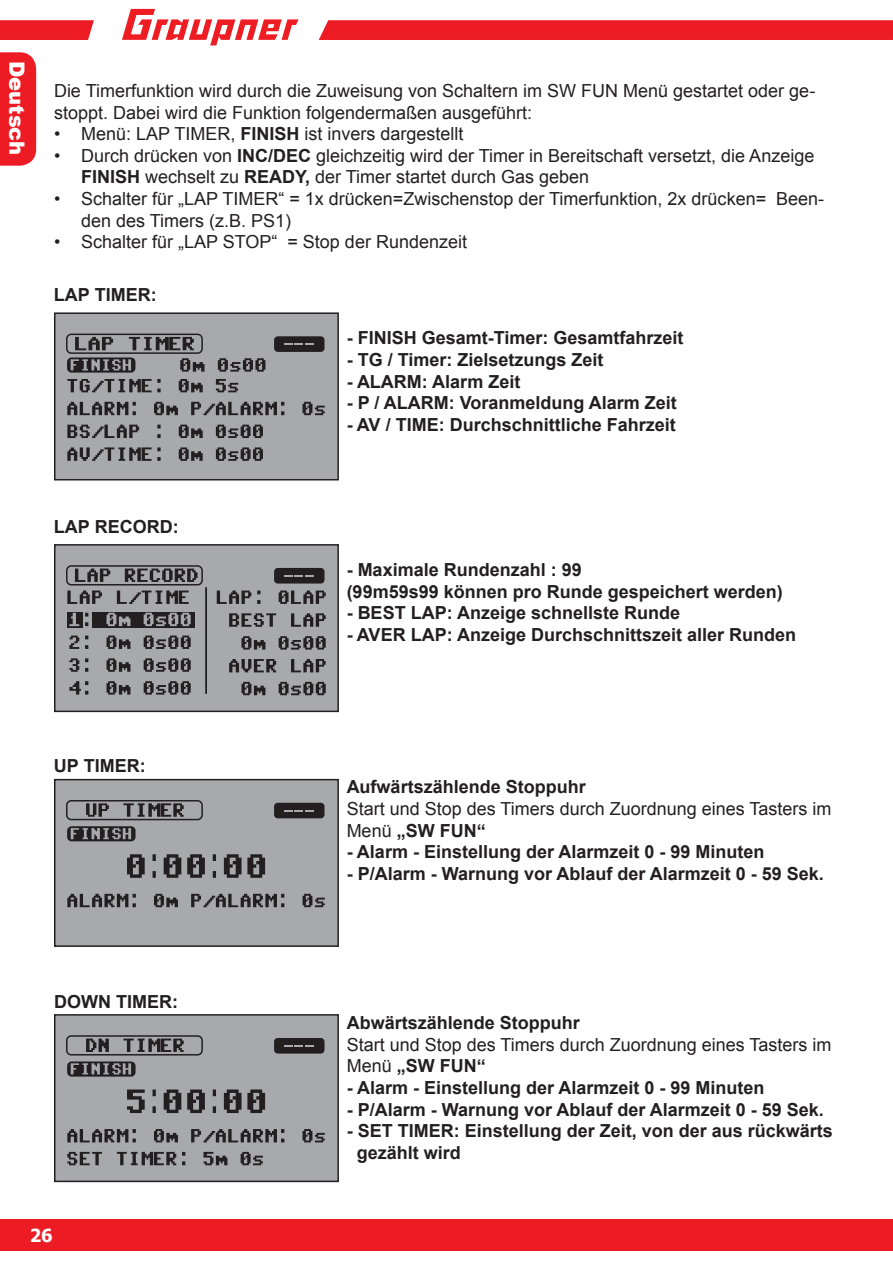
<style>
.page{position:relative;width:893px;height:1263px;background:#fff}
.page>*{position:absolute;margin:0;border:0;box-sizing:border-box;transform-origin:0 0}
.t1{font:900 21px "Arial";color:#fff}
.t2{font:700 18px/21.6px "Arial";color:#231f20}
.t3{font:18px/21.6px "Arial";color:#231f20}
.t4{font:700 18px "Tahoma";color:#fff}
.s1{font-weight:700}
</style>
<div class="page">
<div style="left:0;top:52px;width:36px;height:114px;background:#ed1c24"></div>
<svg style="left:122px;top:9px;width:177px;height:36px"></svg>
<svg style="left:0;top:20px;width:94px;height:20px;background:#ed262d"></svg>
<div style="left:319px;top:20px;width:574px;height:20px;background:#ed1c24"></div>
<div style="left:0;top:1219px;width:893px;height:31px;background:#ed1c24"></div>
<div style="left:55px;top:313px;width:283px;height:167px;background:#a8a9ad"></div>
<div style="left:54px;top:312px;width:285px;height:168px;border:2px solid #231f20"></div>
<svg style="left:67px;top:379px;width:94px;height:13px"></svg>
<svg style="left:179px;top:379px;width:24px;height:13px"></svg>
<svg style="left:216px;top:379px;width:22px;height:13px"></svg>
<svg style="left:67px;top:402px;width:69px;height:13px"></svg>
<svg style="left:154px;top:402px;width:24px;height:13px"></svg>
<svg style="left:191px;top:402px;width:93px;height:13px"></svg>
<svg style="left:303px;top:402px;width:22px;height:13px"></svg>
<svg style="left:67px;top:425px;width:72px;height:13px"></svg>
<svg style="left:157px;top:425px;width:4px;height:3px"></svg>
<svg style="left:157px;top:434px;width:4px;height:4px"></svg>
<svg style="left:179px;top:425px;width:24px;height:13px"></svg>
<svg style="left:216px;top:425px;width:47px;height:13px"></svg>
<svg style="left:67px;top:447px;width:94px;height:14px"></svg>
<svg style="left:179px;top:447px;width:24px;height:14px"></svg>
<svg style="left:216px;top:447px;width:47px;height:14px"></svg>
<svg style="left:75px;top:337px;width:38px;height:13px"></svg>
<svg style="left:129px;top:337px;width:65px;height:13px"></svg>
<div style="left:66px;top:334px;width:137px;height:20px;border:2px solid #231f20;border-radius:5px"></div>
<div style="left:67px;top:357px;width:68px;height:16px;background:linear-gradient(to right,#231f20,#242021);border-radius:4px"></div>
<svg style="left:71px;top:359px;width:60px;height:11px"></svg>
<svg style="left:180px;top:358px;width:24px;height:14px"></svg>
<svg style="left:218px;top:358px;width:47px;height:14px"></svg>
<div style="left:274px;top:336px;width:50px;height:16px;background:#231f20;border-radius:4px"></div>
<svg style="left:284px;top:343px;width:29px;height:2px"></svg>
<div style="left:55px;top:545px;width:283px;height:166px;background:#a8a9ad"></div>
<div style="left:54px;top:544px;width:285px;height:168px;border:2px solid #231f20"></div>
<svg style="left:67px;top:590px;width:35px;height:14px"></svg>
<svg style="left:117px;top:590px;width:72px;height:14px"></svg>
<svg style="left:217px;top:590px;width:34px;height:14px"></svg>
<svg style="left:257px;top:590px;width:3px;height:4px"></svg>
<svg style="left:257px;top:600px;width:3px;height:4px"></svg>
<svg style="left:279px;top:590px;width:47px;height:14px"></svg>
<svg style="left:229px;top:613px;width:47px;height:14px"></svg>
<svg style="left:291px;top:613px;width:35px;height:14px"></svg>
<svg style="left:241px;top:636px;width:24px;height:13px"></svg>
<svg style="left:279px;top:636px;width:47px;height:13px"></svg>
<svg style="left:229px;top:659px;width:47px;height:13px"></svg>
<svg style="left:291px;top:659px;width:35px;height:13px"></svg>
<svg style="left:241px;top:682px;width:24px;height:13px"></svg>
<svg style="left:279px;top:682px;width:47px;height:13px"></svg>
<svg style="left:75px;top:568px;width:35px;height:14px"></svg>
<svg style="left:125px;top:568px;width:73px;height:14px"></svg>
<div style="left:66px;top:565px;width:137px;height:20px;border:2px solid #231f20;border-radius:5px"></div>
<div style="left:274px;top:568px;width:50px;height:15px;background:#231f20;border-radius:4px"></div>
<svg style="left:284px;top:575px;width:29px;height:2px"></svg>
<hr style="left:205px;top:587px;width:2px;height:107px;background:#040503">
<div style="left:67px;top:612px;width:16px;height:15px;background:#231f20"></div>
<div style="left:93px;top:612px;width:102px;height:15px;background:#231f20"></div>
<svg style="left:69px;top:613px;width:10px;height:13px"></svg>
<svg style="left:85px;top:622px;width:3px;height:4px"></svg>
<svg style="left:107px;top:613px;width:23px;height:13px"></svg>
<svg style="left:144px;top:613px;width:47px;height:13px"></svg>
<svg style="left:69px;top:635px;width:10px;height:14px"></svg>
<svg style="left:85px;top:635px;width:3px;height:4px"></svg>
<svg style="left:85px;top:645px;width:3px;height:4px"></svg>
<svg style="left:107px;top:635px;width:23px;height:14px"></svg>
<svg style="left:144px;top:635px;width:47px;height:14px"></svg>
<svg style="left:69px;top:658px;width:10px;height:14px"></svg>
<svg style="left:85px;top:658px;width:3px;height:4px"></svg>
<svg style="left:85px;top:668px;width:3px;height:4px"></svg>
<svg style="left:107px;top:658px;width:23px;height:14px"></svg>
<svg style="left:144px;top:658px;width:47px;height:14px"></svg>
<svg style="left:69px;top:681px;width:19px;height:14px"></svg>
<svg style="left:107px;top:681px;width:23px;height:14px"></svg>
<svg style="left:144px;top:681px;width:47px;height:14px"></svg>
<div style="left:55px;top:780px;width:283px;height:166px;background:#a8a9ad"></div>
<div style="left:54px;top:779px;width:285px;height:168px;border:2px solid #231f20"></div>
<svg style="left:127px;top:854px;width:18px;height:24px"></svg>
<svg style="left:153px;top:854px;width:3px;height:7px"></svg>
<svg style="left:153px;top:871px;width:3px;height:7px"></svg>
<svg style="left:164px;top:854px;width:17px;height:24px"></svg>
<svg style="left:187px;top:854px;width:18px;height:24px"></svg>
<svg style="left:213px;top:854px;width:3px;height:7px"></svg>
<svg style="left:213px;top:871px;width:3px;height:7px"></svg>
<svg style="left:224px;top:854px;width:41px;height:24px"></svg>
<svg style="left:67px;top:826px;width:69px;height:15px"></svg>
<svg style="left:71px;top:828px;width:60px;height:11px"></svg>
<svg style="left:67px;top:894px;width:69px;height:13px"></svg>
<svg style="left:154px;top:894px;width:24px;height:13px"></svg>
<svg style="left:191px;top:894px;width:93px;height:13px"></svg>
<svg style="left:303px;top:894px;width:22px;height:13px"></svg>
<svg style="left:86px;top:803px;width:23px;height:14px"></svg>
<svg style="left:123px;top:803px;width:61px;height:14px"></svg>
<div style="left:66px;top:800px;width:137px;height:20px;border:2px solid #231f20;border-radius:5px"></div>
<div style="left:274px;top:803px;width:50px;height:15px;background:#231f20;border-radius:4px"></div>
<svg style="left:284px;top:810px;width:29px;height:1px"></svg>
<div style="left:55px;top:1015px;width:283px;height:166px;background:#a8a9ad"></div>
<div style="left:54px;top:1014px;width:285px;height:168px;border:2px solid #231f20"></div>
<svg style="left:127px;top:1089px;width:18px;height:24px"></svg>
<svg style="left:153px;top:1089px;width:3px;height:7px"></svg>
<svg style="left:153px;top:1106px;width:3px;height:7px"></svg>
<svg style="left:164px;top:1089px;width:17px;height:24px"></svg>
<svg style="left:187px;top:1089px;width:18px;height:24px"></svg>
<svg style="left:213px;top:1089px;width:3px;height:7px"></svg>
<svg style="left:213px;top:1106px;width:3px;height:7px"></svg>
<svg style="left:224px;top:1089px;width:41px;height:24px"></svg>
<svg style="left:67px;top:1061px;width:69px;height:15px"></svg>
<svg style="left:71px;top:1063px;width:60px;height:11px"></svg>
<svg style="left:67px;top:1129px;width:69px;height:13px"></svg>
<svg style="left:154px;top:1129px;width:24px;height:13px"></svg>
<svg style="left:191px;top:1129px;width:93px;height:13px"></svg>
<svg style="left:303px;top:1129px;width:22px;height:13px"></svg>
<svg style="left:67px;top:1152px;width:35px;height:13px"></svg>
<svg style="left:117px;top:1152px;width:59px;height:13px"></svg>
<svg style="left:182px;top:1152px;width:3px;height:13px"></svg>
<svg style="left:203px;top:1152px;width:24px;height:13px"></svg>
<svg style="left:241px;top:1152px;width:22px;height:13px"></svg>
<svg style="left:86px;top:1038px;width:23px;height:14px"></svg>
<svg style="left:123px;top:1038px;width:61px;height:14px"></svg>
<div style="left:66px;top:1035px;width:137px;height:20px;border:2px solid #231f20;border-radius:5px"></div>
<div style="left:274px;top:1038px;width:50px;height:15px;background:#231f20;border-radius:4px"></div>
<svg style="left:284px;top:1045px;width:29px;height:2px"></svg>
<p class="t1" style="left:32px;top:61px;width:96px;rotate:90deg">Deutsch</p>
<p class="t3" style="left:54px;top:80px;width:763px">Die Timerfunktion wird durch die Zuweisung von Schaltern im SW FUN Menü gestartet oder ge&shy;stoppt. Dabei wird die Funktion folgendermaßen ausgeführt:</p>
<p class="t3" style="left:54px;top:123px;width:411px">• Menü: LAP TIMER, <span class="s1">FINISH</span> ist invers dargestellt</p>
<p class="t3" style="left:81px;top:145px;width:735px;text-indent:-27px">• Durch drücken von <span class="s1">INC/DEC</span> gleichzeitig wird der Timer in Bereitschaft versetzt, die Anzeige<br><span class="s1">FINISH</span> wechselt zu <span class="s1">READY,</span> der Timer startet durch Gas geben</p>
<p class="t3" style="left:81px;top:188px;width:745px;text-indent:-27px">• Schalter für „LAP TIMER“ = 1x drücken=Zwischenstop der Timerfunktion, 2x drücken= Been&shy;den des Timers (z.B. PS1)</p>
<p class="t3" style="left:54px;top:231px;width:415px">• Schalter für „LAP STOP“ = Stop der Rundenzeit</p>
<p class="t2" style="left:54px;top:285px;width:104px">LAP TIMER:</p>
<p class="t2" style="left:347px;top:328px;width:338px">- FINISH Gesamt-Timer: Gesamtfahrzeit</p>
<p class="t2" style="left:347px;top:349px;width:258px">- TG / Timer: Zielsetzungs Zeit</p>
<p class="t2" style="left:347px;top:371px;width:175px">- ALARM: Alarm Zeit</p>
<p class="t2" style="left:347px;top:393px;width:332px">- P / ALARM: Voranmeldung Alarm Zeit</p>
<p class="t2" style="left:347px;top:414px;width:331px">- AV / TIME: Durchschnittliche Fahrzeit</p>
<p class="t2" style="left:54px;top:516px;width:126px">LAP RECORD:</p>
<p class="t2" style="left:347px;top:559px;width:438px">- Maximale Rundenzahl : 99<br>(99m59s99 können pro Runde gespeichert werden)</p>
<p class="t2" style="left:347px;top:603px;width:335px">- BEST LAP: Anzeige schnellste Runde</p>
<p class="t2" style="left:347px;top:624px;width:451px">- AVER LAP: Anzeige Durchschnittszeit aller Runden</p>
<p class="t2" style="left:54px;top:755px;width:93px">UP TIMER:</p>
<p class="t2" style="left:54px;top:991px;width:125px">DOWN TIMER:</p>
<p class="t2" style="left:347px;top:777px;width:241px">Aufwärtszählende Stoppuhr</p>
<p class="t3" style="left:347px;top:798px;width:486px">Start und Stop des Timers durch Zuordnung eines Tasters im<br>Menü <span class="s1">„SW FUN“</span></p>
<p class="t2" style="left:347px;top:842px;width:419px">- Alarm - Einstellung der Alarmzeit 0 - 99 Minuten</p>
<p class="t2" style="left:347px;top:863px;width:479px">- P/Alarm - Warnung vor Ablauf der Alarmzeit 0 - 59 Sek.</p>
<p class="t2" style="left:347px;top:1013px;width:235px">Abwärtszählende Stoppuhr</p>
<p class="t3" style="left:347px;top:1034px;width:486px">Start und Stop des Timers durch Zuordnung eines Tasters im<br>Menü <span class="s1">„SW FUN“</span></p>
<p class="t2" style="left:347px;top:1077px;width:419px">- Alarm - Einstellung der Alarmzeit 0 - 99 Minuten</p>
<p class="t2" style="left:347px;top:1099px;width:479px">- P/Alarm - Warnung vor Ablauf der Alarmzeit 0 - 59 Sek.</p>
<p class="t2" style="left:357px;top:1121px;width:478px;text-indent:-10px">- SET TIMER: Einstellung der Zeit, von der aus rückwärts gezählt wird</p>
<p class="t4" style="left:30px;top:1222px;width:24px">26</p>
</div>
